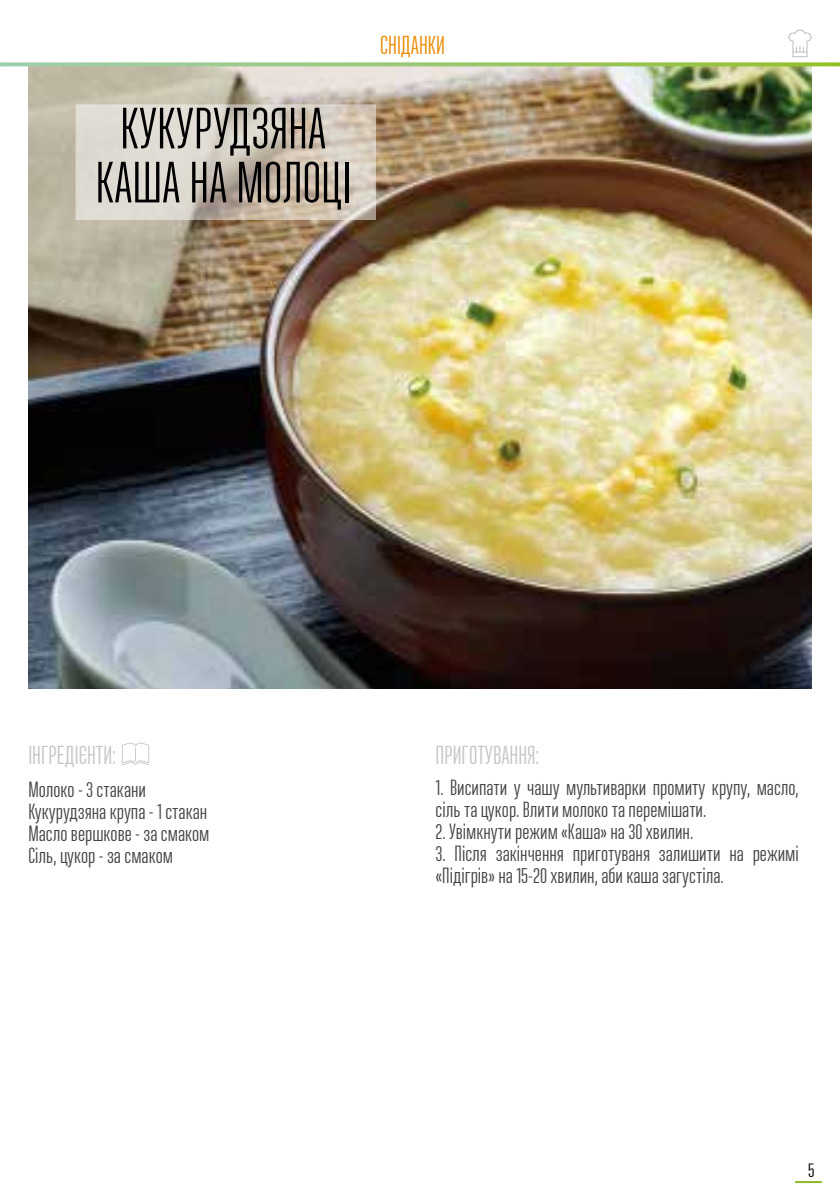
<style>
.page{position:relative;width:840px;height:1191px;background:#fff}
.page>*{position:absolute;margin:0;border:0;box-sizing:border-box;transform-origin:0 0}
.t1{font:58px/54px "Ristretto Pro";color:#000;text-align:center}
.t2{font:26px "Ristretto Pro";color:#c6c6c6}
.t3{font:26px "Ristretto Pro";color:#ea8c04}
.t4{font:22px/22px "Ristretto Pro";color:#454444}
.t5{font:20px "Ristretto Pro";color:#000}
</style>
<div class="page">
<hr style="left:794px;top:1181px;width:27px;height:2px;background:#8db824">
<img style="left:28px;top:66px;width:783px;height:622px">
<svg style="left:76px;top:104px;width:300px;height:116px;background:#d4ccc0"></svg>
<svg style="left:788px;top:30px;width:23px;height:27px"></svg>
<svg style="left:122px;top:742px;width:27px;height:23px"></svg>
<svg style="left:0;top:62px;width:839px;height:4px;background:#a2cc7d"></svg>
<h1 class="t1" style="left:95px;top:102px;width:257px">КУКУРУДЗЯНА<br>КАША НА МОЛОЦІ</h1>
<p class="t3" style="left:380px;top:30px;width:66px">СНІДАНКИ</p>
<p class="t2" style="left:28px;top:740px;width:89px">ІНГРЕДІЄНТИ:</p>
<p class="t2" style="left:435px;top:740px;width:105px">ПРИГОТУВАННЯ:</p>
<p class="t4" style="left:28px;top:778px;width:182px">Молоко - 3 стакани<br>Кукурудзяна крупа - 1 стакан<br>Масло вершкове - за смаком<br>Сіль, цукор - за смаком</p>
<p class="t4" style="left:435px;top:776px;width:364px">1. Висипати у чашу мультиварки промиту крупу, масло, сіль та цукор. Влити молоко та перемішати.</p>
<p class="t4" style="left:435px;top:820px;width:259px">2. Увімкнути режим «Каша» на 30 хвилин.</p>
<p class="t4" style="left:435px;top:842px;width:364px">3. Після закінчення приготуваня залишити на режимі «Підігрів» на 15-20 хвилин, аби каша загустіла.</p>
<p class="t5" style="left:807px;top:1159px;width:8px">5</p>
</div>
